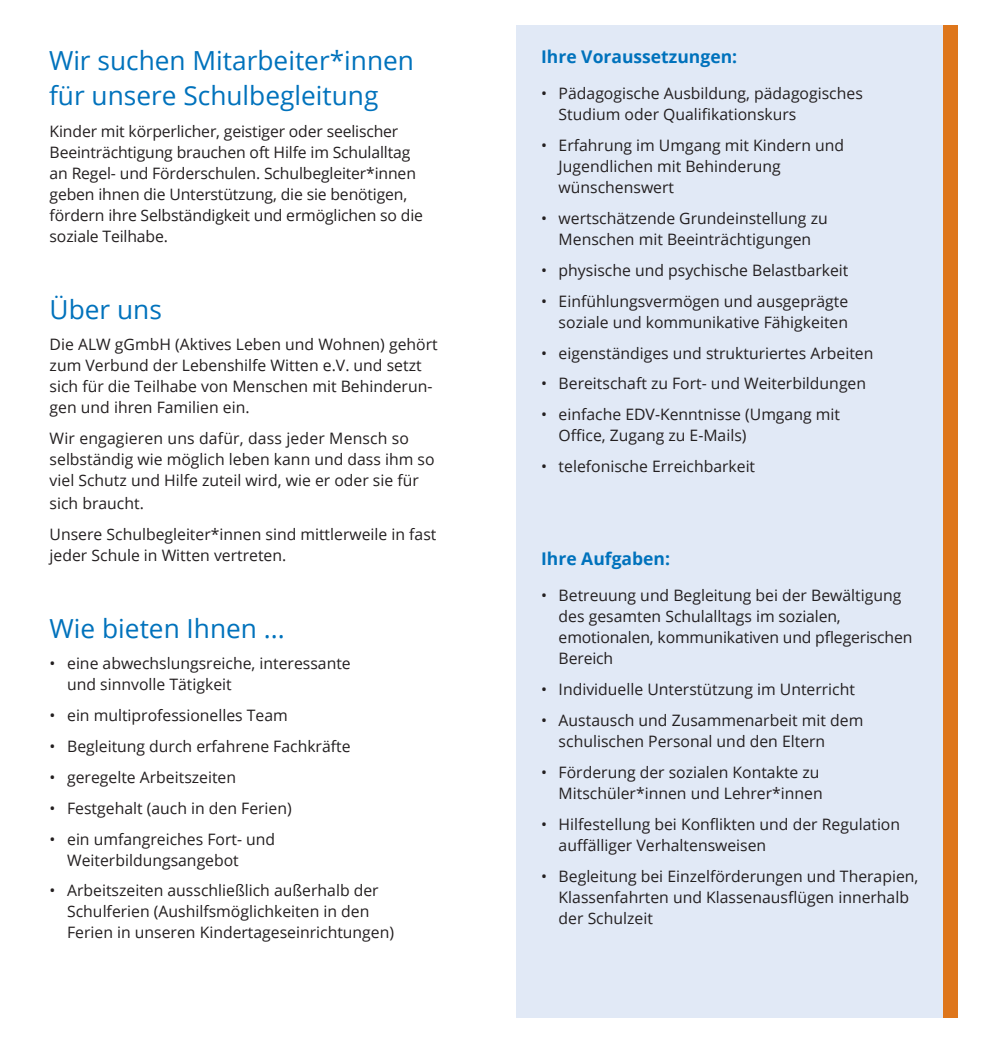
<style>
.page{position:relative;width:983px;height:1042px;background:#fff}
.page>*{position:absolute;margin:0;border:0;box-sizing:border-box;transform-origin:0 0}
.t1{font:26.25px/35px "Open Sans";color:#0072bc}
.t2{font:700 17.5px "Open Sans";color:#0072bc}
.t3{font:15.75px/21px "Open Sans";color:#231f20}
</style>
<div class="page">
<div style="left:516px;top:25px;width:441px;height:992px;background:#e1e9f6"></div>
<div style="left:943px;top:25px;width:14px;height:992px;background:#de761b"></div>
<h1 class="t1" style="left:49px;top:42px;width:366px">Wir suchen Mitarbeiter*innen für unsere Schulbegleitung</h1>
<p class="t2" style="left:541px;top:44px;width:197px">Ihre Voraussetzungen:</p>
<p class="t3" style="left:558px;top:82px;width:305px;text-indent:-18px">• Pädagogische Ausbildung, pädagogisches<br>Studium oder Qualifikationskurs</p>
<p class="t3" style="left:558px;top:134px;width:287px;text-indent:-17px">• Erfahrung im Umgang mit Kindern und<br>Jugendlichen mit Behinderung wünschenswert</p>
<p class="t3" style="left:541px;top:207px;width:288px;text-align:center">• wertschätzende Grundeinstellung zu<br>Menschen mit Beeinträchtigungen</p>
<p class="t3" style="left:541px;top:259px;width:309px">• physische und psychische Belastbarkeit</p>
<p class="t3" style="left:541px;top:290px;width:308px;text-align:right">• Einfühlungsvermögen und ausgeprägte soziale und kommunikative Fähigkeiten</p>
<p class="t3" style="left:541px;top:342px;width:334px">• eigenständiges und strukturiertes Arbeiten</p>
<p class="t3" style="left:541px;top:373px;width:326px">• Bereitschaft zu Fort- und Weiterbildungen</p>
<p class="t3" style="left:558px;top:404px;width:283px;text-indent:-18px">• einfache EDV-Kenntnisse (Umgang mit<br>Office, Zugang zu E-Mails)</p>
<p class="t3" style="left:541px;top:456px;width:215px">• telefonische Erreichbarkeit</p>
<p class="t3" style="left:50px;top:120px;width:375px">Kinder mit körperlicher, geistiger oder seelischer Beeinträchtigung brauchen oft Hilfe im Schulalltag an Regel- und Förderschulen. Schulbegleiter*innen geben ihnen die Unterstützung, die sie benötigen, fördern ihre Selbständigkeit und ermöglichen so die soziale Teilhabe.</p>
<h1 class="t1" style="left:50px;top:291px;width:114px">Über uns</h1>
<p class="t3" style="left:50px;top:333px;width:389px">Die ALW gGmbH (Aktives Leben und Wohnen) gehört zum Verbund der Lebenshilfe Witten e.V. und setzt sich für die Teilhabe von Menschen mit Behinderun&shy;gen und ihren Familien ein.</p>
<p class="t3" style="left:50px;top:427px;width:386px">Wir engagieren uns dafür, dass jeder Mensch so selbständig wie möglich leben kann und dass ihm so viel Schutz und Hilfe zuteil wird, wie er oder sie für</p>
<p class="t3" style="left:50px;top:487px;width:388px;line-height:31px">sich braucht.<br>Unsere Schulbegleiter*innen sind mittlerweile in fast</p>
<p class="t3" style="left:50px;top:544px;width:238px">jeder Schule in Witten vertreten.</p>
<p class="t2" style="left:541px;top:546px;width:130px">Ihre Aufgaben:</p>
<p class="t3" style="left:558px;top:584px;width:355px;text-indent:-17px">• Betreuung und Begleitung bei der Bewältigung des gesamten Schulalltags im sozialen, emotionalen, kommunikativen und pflegerischen Bereich</p>
<p class="t3" style="left:541px;top:678px;width:315px">• Individuelle Unterstützung im Unterricht</p>
<p class="t3" style="left:558px;top:709px;width:306px;text-indent:-17px">• Austausch und Zusammenarbeit mit dem schulischen Personal und den Eltern</p>
<p class="t3" style="left:541px;top:761px;width:283px;text-align:right">• Förderung der sozialen Kontakte zu<br>Mitschüler*innen und Lehrer*innen</p>
<p class="t3" style="left:558px;top:813px;width:343px;text-indent:-18px">• Hilfestellung bei Konflikten und der Regulation auffälliger Verhaltensweisen</p>
<p class="t3" style="left:558px;top:865px;width:361px;text-indent:-17px">• Begleitung bei Einzelförderungen und Therapien,<br>Klassenfahrten und Klassenausflügen innerhalb der Schulzeit</p>
<h1 class="t1" style="left:50px;top:610px;width:237px">Wie bieten Ihnen ...</h1>
<p class="t3" style="left:67px;top:652px;width:285px;text-indent:-17px">• eine abwechslungsreiche, interessante und sinnvolle Tätigkeit</p>
<p class="t3" style="left:50px;top:704px;width:240px">• ein multiprofessionelles Team</p>
<p class="t3" style="left:50px;top:735px;width:302px">• Begleitung durch erfahrene Fachkräfte</p>
<p class="t3" style="left:50px;top:766px;width:188px">• geregelte Arbeitszeiten</p>
<p class="t3" style="left:50px;top:797px;width:243px">• Festgehalt (auch in den Ferien)</p>
<p class="t3" style="left:67px;top:828px;width:209px;text-indent:-17px">• ein umfangreiches Fort- und<br>Weiterbildungsangebot</p>
<p class="t3" style="left:67px;top:880px;width:328px;text-indent:-17px">• Arbeitszeiten ausschließlich außerhalb der<br>Schulferien (Aushilfsmöglichkeiten in den<br>Ferien in unseren Kindertageseinrichtungen)</p>
</div>
